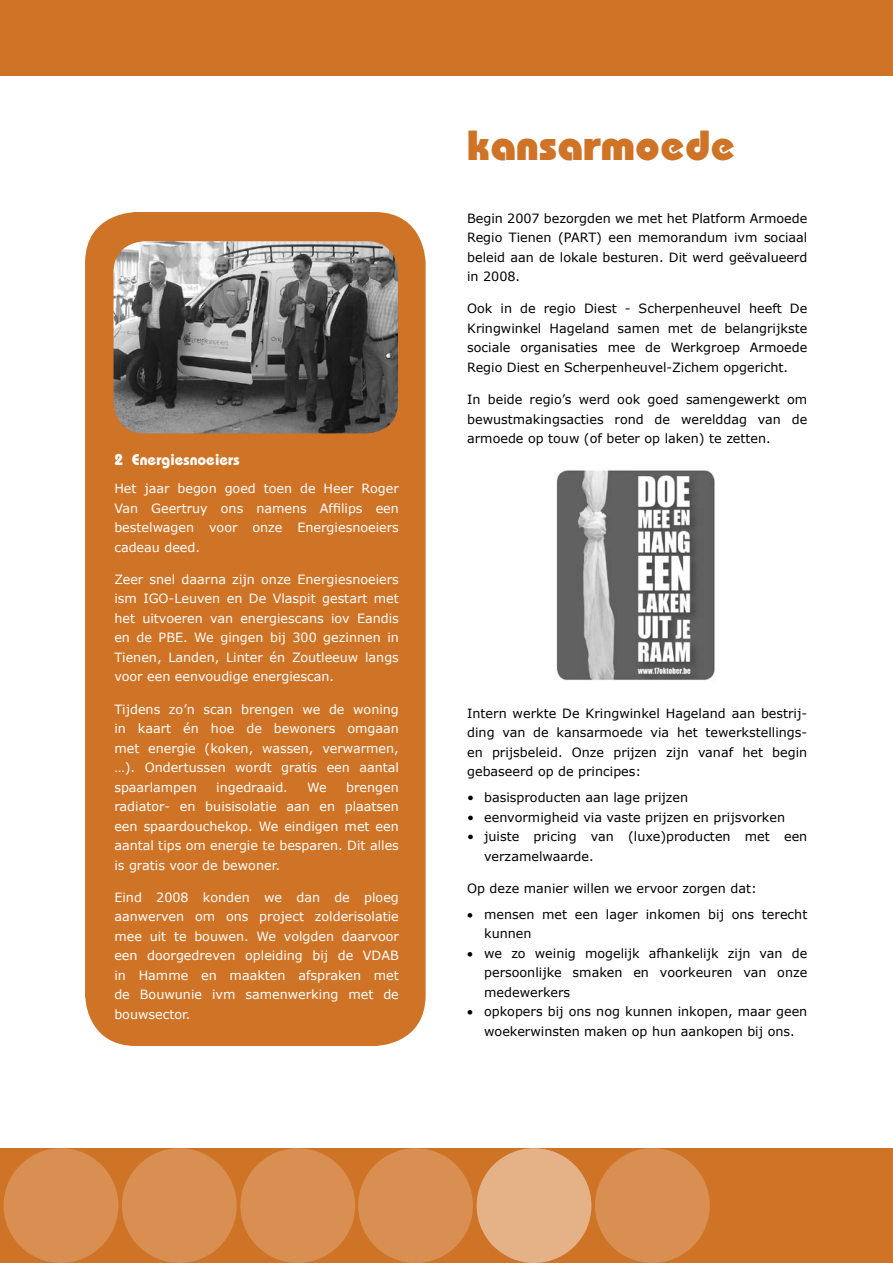
<style>
.page{position:relative;width:893px;height:1263px;background:#fff}
.page>*{position:absolute;margin:0;border:0;box-sizing:border-box;transform-origin:0 0}
.KW_oranje{font:800 42px "Bauhaus";color:#cf7327}
.titel{font:700 15.75px "Bauhaus";color:#fff}
.KW_tekst{font:12.75px/19.5px "Verdana";color:#fff;text-align:justify}
.KW_tekst-2{font:12.75px/19.5px "Verdana";color:#000;text-align:justify}
.KW_bol{font:12.75px/19.5px "Verdana";color:#000}
</style>
<div class="page">
<div style="left:0;top:1148px;width:893px;height:115px;background:#cf7327"></div>
<div style="left:240px;top:1148px;width:115px;height:115px;background:#d98f52;border-radius:50%"></div>
<div style="left:122px;top:1148px;width:115px;height:115px;background:#d98f52;border-radius:50%"></div>
<div style="left:4px;top:1148px;width:114px;height:115px;background:#d98f52;border-radius:50%"></div>
<div style="left:595px;top:1148px;width:115px;height:115px;background:#d98f52;border-radius:50%"></div>
<div style="left:477px;top:1148px;width:114px;height:115px;background:#e5b288;border-radius:50%"></div>
<div style="left:358px;top:1148px;width:115px;height:115px;background:#d98f52;border-radius:50%"></div>
<div style="left:0;top:0;width:893px;height:76px;background:#cf7327"></div>
<div style="left:85px;top:212px;width:341px;height:834px;background:#cf7327"></div>
<img style="left:556px;top:470px;width:159px;height:211px">
<img style="left:114px;top:241px;width:284px;height:192px">
<p class="titel" style="left:114px;top:450px;width:127px">2 Energiesnoeiers</p>
<p class="KW_tekst" style="left:114px;top:478px;width:286px">Het jaar begon goed toen de Heer Roger Van Geertruy ons namens Affilips een bestelwagen voor onze Energiesnoeiers cadeau deed.</p>
<p class="KW_tekst" style="left:114px;top:569px;width:286px">Zeer snel daarna zijn onze Energiesnoeiers ism IGO-Leuven en De Vlaspit gestart met het uitvoeren van energiescans iov Eandis en de PBE. We gingen bij 300 gezinnen in Tienen, Landen, Linter én Zoutleeuw langs voor een eenvoudige energiescan.</p>
<p class="KW_tekst" style="left:114px;top:699px;width:286px">Tijdens zo’n scan brengen we de woning in kaart én hoe de bewoners omgaan met energie (koken, wassen, verwarmen, …). Ondertussen wordt gratis een aantal spaarlampen</p>
<p class="KW_tekst" style="left:114px;top:777px;width:286px;text-indent:232px">brengen radiator- en buisisolatie aan en plaatsen een spaardouchekop. We eindigen met een aantal tips om energie te besparen. Dit alles is gratis voor de bewoner.</p>
<p class="KW_tekst" style="left:114px;top:887px;width:286px">Eind 2008 konden we dan de ploeg aanwerven om ons project zolderisolatie mee uit te bouwen. We volgden daarvoor een doorgedreven opleiding bij de VDAB in Hamme en maakten afspraken met de Bouwunie ivm samenwerking met de bouwsector.</p>
<p class="KW_tekst" style="left:216px;top:777px;width:73px">ingedraaid.</p>
<p class="KW_tekst" style="left:307px;top:777px;width:21px">We</p>
<p class="KW_oranje" style="left:467px;top:120px;width:270px">kansarmoede</p>
<p class="KW_tekst-2" style="left:467px;top:208px;width:342px">Begin 2007 bezorgden we met het Platform Armoede Regio Tienen (PART) een memorandum ivm sociaal beleid aan de lokale besturen. Dit werd geëvalueerd in 2008.</p>
<p class="KW_tekst-2" style="left:467px;top:299px;width:342px">Ook in de regio Diest - Scherpenheuvel heeft De Kringwinkel Hageland samen met de belangrijkste sociale organisaties mee de Werkgroep Armoede Regio Diest en Scherpenheuvel-Zichem opgericht.</p>
<p class="KW_tekst-2" style="left:467px;top:389px;width:342px">In beide regio’s werd ook goed samengewerkt om bewustmakingsacties rond de werelddag van de armoede op touw (of beter op laken) te zetten.</p>
<p class="KW_tekst-2" style="left:467px;top:703px;width:342px">Intern werkte De Kringwinkel Hageland aan bestrij&shy;ding van de kansarmoede via het tewerkstellings&shy;en prijsbeleid. Onze prijzen zijn vanaf het begin gebaseerd op de principes:</p>
<p class="KW_bol" style="left:467px;top:787px;width:222px">• basisproducten aan lage prijzen</p>
<p class="KW_bol" style="left:467px;top:807px;width:319px">• eenvormigheid via vaste prijzen en prijsvorken</p>
<p class="KW_bol" style="left:484px;top:826px;width:325px;text-indent:-17px">• juiste pricing van (luxe)producten met een verzamelwaarde.</p>
<p class="KW_tekst-2" style="left:467px;top:878px;width:291px">Op deze manier willen we ervoor zorgen dat:</p>
<p class="KW_bol" style="left:484px;top:904px;width:325px;text-indent:-17px">• mensen met een lager inkomen bij ons terecht kunnen</p>
<p class="KW_bol" style="left:484px;top:943px;width:325px;text-align:justify;text-indent:-17px">• we zo weinig mogelijk afhankelijk zijn van de persoonlijke smaken en voorkeuren van onze medewerkers</p>
<p class="KW_bol" style="left:467px;top:1001px;width:342px;text-align:center">• opkopers bij ons nog kunnen inkopen, maar geen woekerwinsten maken op hun aankopen bij ons.</p>
</div>
